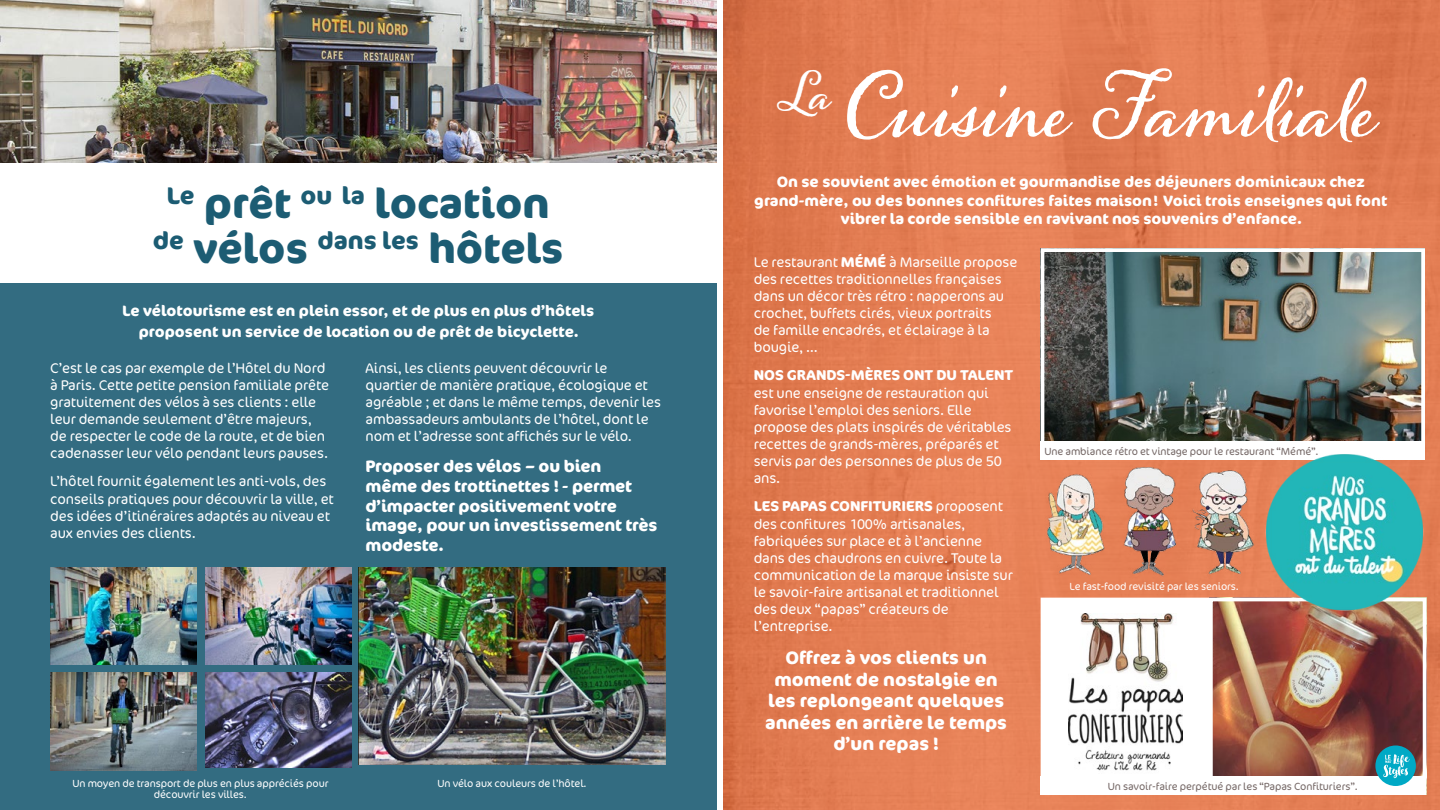
<style>
.page{position:relative;width:1440px;height:810px;background:#fff}
.page>*{position:absolute;margin:0;border:0;box-sizing:border-box;transform-origin:0 0}
.t1{font:700 80.85px "Alana";color:#fff}
.t2{font:700 41.25px/45px "Cocon OT";color:#1c5c73;text-align:center}
.t3{font:700 18px/21.6px "Cocon OT";color:#fff;text-align:center}
.t4{font:700 16.5px/19.8px "Cocon OT";letter-spacing:-.01em;color:#fff}
.t5{font:700 15px/18.8px "Cocon OT";color:#fff;text-align:center}
.t6{font:300 14.25px/17.1px "Cocon OT";letter-spacing:-.01em;color:#fff}
.t7{font:700 14.25px "Cocon OT";color:#fff}
.t8{font:300 10.5px "Cocon OT";letter-spacing:-.01em;color:#fff}
.t9{font:300 10.5px "Cocon OT";letter-spacing:-.01em;color:#756866}
.s1{font-weight:700}
</style>
<div class="page">
<div style="left:0;top:0;width:716px;height:810px;background:#336c81"></div>
<div style="left:724px;top:0;width:716px;height:810px;background:#e47e54"></div>
<img style="left:50px;top:567px;width:147px;height:98px">
<img style="left:205px;top:567px;width:147px;height:98px">
<img style="left:50px;top:673px;width:147px;height:98px">
<img style="left:205px;top:673px;width:147px;height:94px">
<img style="left:0;top:0;width:716px;height:164px">
<div style="left:0;top:164px;width:716px;height:120px;background:#fff"></div>
<img style="left:358px;top:567px;width:308px;height:198px">
<img style="left:1046px;top:253px;width:374px;height:188px">
<div style="left:1041px;top:248px;width:384px;height:212px;border:4px solid #fff"></div>
<div style="left:1042px;top:600px;width:167px;height:193px;background:#fff"></div>
<img style="left:1069px;top:614px;width:113px;height:157px">
<div style="left:1041px;top:598px;width:169px;height:197px;border:4px solid #fff"></div>
<img style="left:1214px;top:603px;width:207px;height:173px">
<div style="left:1209px;top:598px;width:217px;height:197px;border:4px solid #fff"></div>
<img style="left:1192px;top:466px;width:65px;height:113px">
<img style="left:1123px;top:467px;width:53px;height:109px">
<img style="left:1047px;top:474px;width:58px;height:101px">
<div style="left:1041px;top:441px;width:384px;height:19px;background:#fff"></div>
<div style="left:1041px;top:776px;width:384px;height:19px;background:#fff"></div>
<img style="left:1264px;top:454px;width:161px;height:159px">
<div style="left:1375px;top:746px;width:41px;height:40px;background:#00a9c5;border-radius:50%"></div>
<svg style="left:1383px;top:754px;width:26px;height:24px"></svg>
<h2 class="t2" style="left:153px;top:182px;width:412px"><sup>Le</sup> prêt <sup>ou</sup> <sup>la</sup> location <sup>de</sup> vélos <sup>dans</sup> <sup>les</sup> hôtels</h2>
<p class="t5" style="left:122px;top:301px;width:474px;line-height:21px">Le vélotourisme est en plein essor, et de plus en plus d’hôtels proposent un service de location ou de prêt de bicyclette.</p>
<p class="t6" style="left:50px;top:360px;width:280px">C’est le cas par exemple de l’Hôtel du Nord à Paris. Cette petite pension familiale prête gratuitement des vélos à ses clients : elle leur demande seulement d’être majeurs, de respecter le code de la route, et de bien cadenasser leur vélo pendant leurs pauses.</p>
<p class="t6" style="left:50px;top:473px;width:285px">L’hôtel fournit également les anti-vols, des conseils pratiques pour découvrir la ville, et des idées d’itinéraires adaptés au niveau et aux envies des clients.</p>
<p class="t6" style="left:366px;top:360px;width:297px">Ainsi, les clients peuvent découvrir le quartier de manière pratique, écologique et agréable ; et dans le même temps, devenir les ambassadeurs ambulants de l’hôtel, dont le nom et l’adresse sont affichés sur le vélo.</p>
<p class="t4" style="left:366px;top:457px;width:293px">Proposer des vélos – ou bien<br>même des trottinettes ! - permet d’impacter positivement votre image, pour un investissement très modeste.</p>
<p class="t8" style="left:72px;top:777px;width:258px">Un moyen de transport de plus en plus appréciés pour</p>
<p class="t8" style="left:437px;top:777px;width:151px">Un vélo aux couleurs de l’hôtel.</p>
<p class="t8" style="left:154px;top:788px;width:95px">découvrir les villes.</p>
<h1 class="t1" style="left:780px;top:61px;width:599px"><sup>La</sup> Cuisine Familiale</h1>
<p class="t5" style="left:754px;top:173px;width:634px">On se souvient avec émotion et gourmandise des déjeuners dominicaux chez grand-mère, ou des bonnes confitures faites maison! Voici trois enseignes qui font vibrer la corde sensible en ravivant nos souvenirs d’enfance.</p>
<p class="t6" style="left:754px;top:254px;width:265px">Le restaurant <span class="s1">MÉMÉ</span> à Marseille propose des recettes traditionnelles françaises dans un décor très rétro : napperons au crochet, buffets cirés, vieux portraits<br>de famille encadrés, et éclairage à la bougie, …</p>
<p class="t7" style="left:754px;top:367px;width:261px">NOS GRANDS-MÈRES ONT DU TALENT</p>
<p class="t6" style="left:754px;top:385px;width:259px">est une enseigne de restauration qui favorise l’emploi des seniors. Elle propose des plats inspirés de véritables recettes de grands-mères, préparés et servis par des personnes de plus de 50 ans.</p>
<p class="t6" style="left:754px;top:498px;width:261px"><span class="s1">LES PAPAS CONFITURIERS</span> proposent des confitures 100% artisanales, fabriquées sur place et à l’ancienne dans des chaudrons en cuivre. Toute la communication de la marque insiste sur le savoir-faire artisanal et traditionnel des deux “papas” créateurs de l’entreprise.</p>
<p class="t3" style="left:765px;top:647px;width:243px">Offrez à vos clients un moment de nostalgie en les replongeant quelques années en arrière le temps d’un repas !</p>
<p class="t9" style="left:1044px;top:445px;width:276px">Une ambiance rétro et vintage pour le restaurant “Mémé”.</p>
<p class="t8" style="left:1070px;top:581px;width:171px">Le fast-food revisité par les seniors.</p>
<p class="t9" style="left:1108px;top:780px;width:252px">Un savoir-faire perpétué par les “Papas Confituriers”.</p>
</div>
